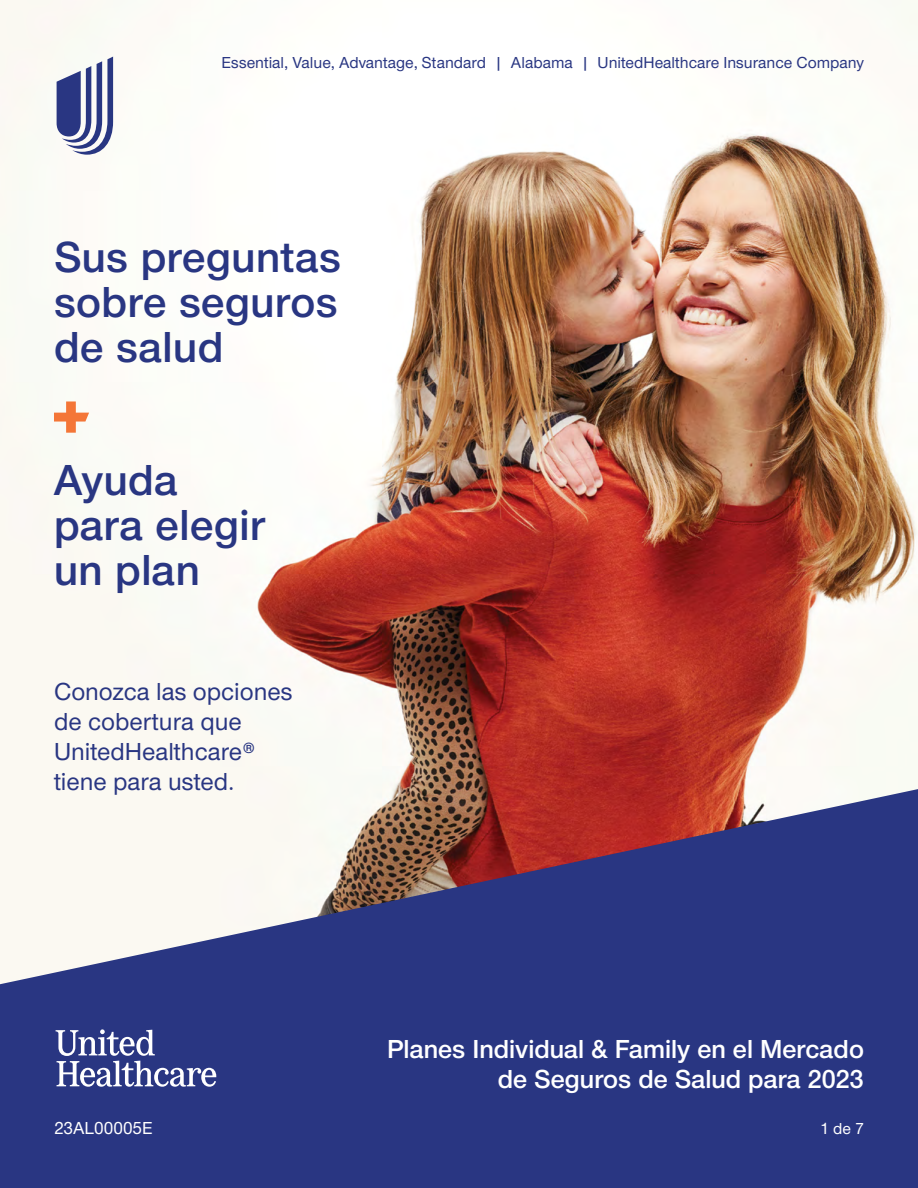
<style>
.page{position:relative;width:918px;height:1188px;background:#fff}
.page>*{position:absolute;margin:0;border:0;box-sizing:border-box;transform-origin:0 0}
.t1{font:600 45px/45px "UHC Sans";letter-spacing:.01em;color:#293682;text-align:justify}
.t2{font:600 27px/30px "UHC Sans";color:#fff;text-align:right}
.t3{font:500 25.5px/30px "UHC Sans";color:#293682}
.t4{font:500 18px "UHC Sans";color:#fff}
.t5{font:500 16.5px "UHC Sans";color:#293682}
.t6{font:500 16.5px "UHC Sans";color:#fff}
</style>
<div class="page">
<img style="left:0;top:0;width:918px;height:789px">
<svg style="left:0;top:789px;width:918px;height:399px;fill:#293682"></svg>
<svg style="left:57px;top:57px;width:56px;height:98px"></svg>
<svg style="left:54px;top:401px;width:35px;height:32px"></svg>
<svg style="left:56px;top:1029px;width:160px;height:58px"></svg>
<p class="t5" style="left:222px;top:51px;width:283px">Essential, Value, Advantage, Standard |</p>
<p class="t5" style="left:511px;top:51px;width:80px">Alabama |</p>
<p class="t5" style="left:598px;top:51px;width:268px">UnitedHealthcare Insurance Company</p>
<h1 class="t1" style="left:54px;top:233px;width:289px">Sus preguntas sobre seguros de salud</h1>
<h1 class="t1" style="left:54px;top:456px;width:212px;text-align:left">Ayuda para elegir un plan</h1>
<p class="t3" style="left:54px;top:675px;width:240px">Conozca las opciones de cobertura que<br>UnitedHealthcare® tiene para usted.</p>
<p class="t2" style="left:387px;top:1033px;width:478px">Planes Individual &amp; Family en el Mercado de Seguros de Salud para 2023</p>
<p class="t4" style="left:54px;top:1116px;width:100px">23AL00005E</p>
<p class="t6" style="left:820px;top:1118px;width:45px">1 de 7</p>
</div>
